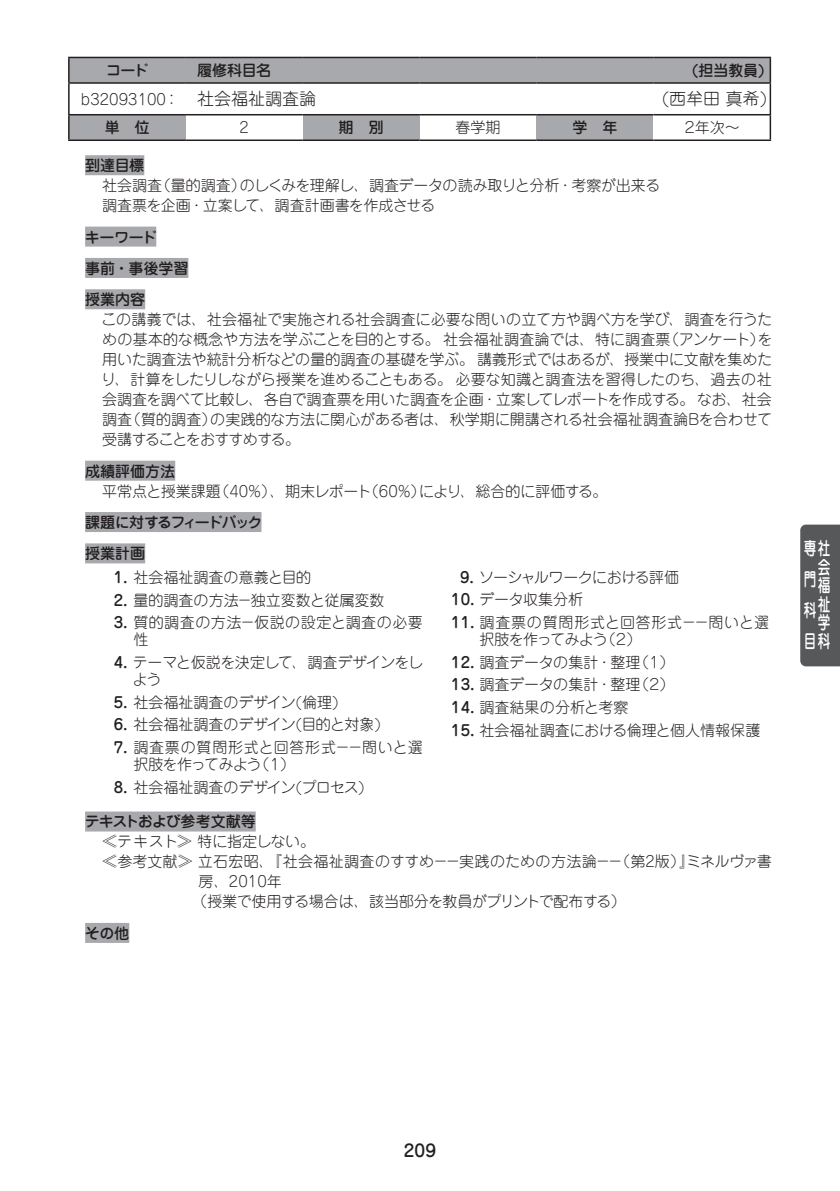
<style>
.page{position:relative;width:840px;height:1191px;background:#fff}
.page>*{position:absolute;margin:0;border:0;box-sizing:border-box;transform-origin:0 0}
.t1{font:500 18px/30.8px "Jun 34 Pro";color:#fff;scale:.7 1}
.t2{font:300 17px "P Jun 101 Pro N";color:#231f20}
.t3{font:500 17px "Jun 34 Pro";color:#231f20}
.t4{font:300 15px/20px "P Jun 101 Pro N";color:#231f20}
.t5{font:500 15px "P Jun 34 Pro N";letter-spacing:-.02em;color:#231f20}
.t6{font:300 15px "P Jun 101 Pro N";letter-spacing:-.02em;color:#231f20}
.t7{font:300 15px "P Jun 101 Pro N";letter-spacing:-.03em;color:#231f20}
.t8{font:300 15px/17px "P Jun 101 Pro N";letter-spacing:-.04em;color:#231f20}
.t9{font:300 15px/17px "P Jun 101 Pro N";letter-spacing:.03em;color:#231f20}
.t10{font:500 15px/31.4px "P Jun 34 Pro N";letter-spacing:-.09em;color:#231f20}
.t11{font:500 15px/31.4px "P Jun 34 Pro N";color:#231f20}
.t12{font:300 15px "P Jun 101 Pro N";letter-spacing:-.035em;color:#231f20}
.t13{font:500 15px "P Jun 34 Pro N";letter-spacing:-.045em;color:#231f20}
.s1{font-size:17px}
.s2{font-family:"P Jun 34 Pro N";font-weight:500}
</style>
<div class="page">
<div style="left:85px;top:155px;width:59px;height:20px;background:#a8a9ad"></div>
<div style="left:85px;top:227px;width:71px;height:20px;background:#a8a9ad"></div>
<div style="left:85px;top:258px;width:103px;height:20px;background:#a8a9ad"></div>
<div style="left:85px;top:289px;width:60px;height:20px;background:#a8a9ad"></div>
<div style="left:85px;top:461px;width:90px;height:20px;background:#a8a9ad"></div>
<div style="left:85px;top:512px;width:176px;height:20px;background:#a8a9ad"></div>
<div style="left:85px;top:543px;width:60px;height:20px;background:#a8a9ad"></div>
<div style="left:85px;top:811px;width:170px;height:20px;background:#a8a9ad"></div>
<div style="left:85px;top:923px;width:44px;height:20px;background:#a8a9ad"></div>
<div style="left:69px;top:115px;width:117px;height:25px;background:#a8a9ad"></div>
<div style="left:302px;top:115px;width:117px;height:25px;background:#a8a9ad"></div>
<div style="left:536px;top:115px;width:117px;height:25px;background:#a8a9ad"></div>
<hr style="left:68px;top:57px;width:118px;height:1px;background:#231f20">
<hr style="left:68px;top:58px;width:2px;height:24px;background:#231f20">
<svg style="left:69px;top:57px;width:701px;height:25px;background:#a1a2a5"></svg>
<hr style="left:68px;top:82px;width:118px;height:2px;background:#231f20">
<hr style="left:68px;top:84px;width:2px;height:30px;background:#231f20">
<hr style="left:186px;top:82px;width:116px;height:2px;background:#231f20">
<hr style="left:302px;top:82px;width:117px;height:2px;background:#231f20">
<hr style="left:419px;top:82px;width:117px;height:2px;background:#231f20">
<hr style="left:536px;top:82px;width:117px;height:2px;background:#231f20">
<hr style="left:653px;top:82px;width:117px;height:2px;background:#231f20">
<hr style="left:769px;top:84px;width:1px;height:30px;background:#231f20">
<hr style="left:68px;top:114px;width:118px;height:1px;background:#231f20">
<hr style="left:68px;top:115px;width:2px;height:24px;background:#231f20">
<hr style="left:186px;top:114px;width:116px;height:1px;background:#231f20">
<hr style="left:302px;top:114px;width:117px;height:1px;background:#231f20">
<hr style="left:419px;top:114px;width:117px;height:1px;background:#231f20">
<hr style="left:536px;top:114px;width:117px;height:1px;background:#231f20">
<hr style="left:653px;top:114px;width:117px;height:1px;background:#231f20">
<svg style="left:769px;top:115px;width:1px;height:24px"></svg>
<hr style="left:68px;top:139px;width:118px;height:2px;background:#231f20">
<hr style="left:186px;top:139px;width:116px;height:2px;background:#231f20">
<hr style="left:302px;top:139px;width:117px;height:2px;background:#231f20">
<hr style="left:419px;top:139px;width:117px;height:2px;background:#231f20">
<hr style="left:536px;top:139px;width:117px;height:2px;background:#231f20">
<hr style="left:653px;top:139px;width:117px;height:2px;background:#231f20">
<div style="left:800px;top:524px;width:39px;height:142px;background:#57585a"></div>
<p class="t5" style="left:106px;top:58px;width:44px">コード</p>
<p class="t5" style="left:197px;top:58px;width:76px">履修科目名</p>
<p class="t5" style="left:691px;top:58px;width:74px">(担当教員)</p>
<p class="t4" style="left:81px;top:88px;width:237px">b32093100： <span class="s1">社会福祉調査論</span></p>
<p class="t2" style="left:661px;top:85px;width:107px">(西牟田 真希)</p>
<p class="t5" style="left:105px;top:116px;width:46px">単　位</p>
<p class="t4" style="left:239px;top:117px;width:11px">2</p>
<p class="t5" style="left:338px;top:116px;width:46px">期　別</p>
<p class="t4" style="left:455px;top:117px;width:46px">春学期</p>
<p class="t5" style="left:572px;top:116px;width:46px">学　年</p>
<p class="t4" style="left:681px;top:117px;width:59px">２年次～</p>
<p class="t5" style="left:85px;top:154px;width:61px">到達目標</p>
<p class="t4" style="left:102px;top:175px;width:559px">社会調査（量的調査）のしくみを理解し、調査データの読み取りと分析・考察が出来る調査票を企画・立案して、調査計画書を作成させる</p>
<p class="t11" style="left:85px;top:220px;width:105px">キーワード<br>事前・事後学習授業内容</p>
<p class="t4" style="left:101px;top:309px;width:672px;text-align:justify">この講義では、社会福祉で実施される社会調査に必要な問いの立て方や調べ方を学び、調査を行うための基本的な概念や方法を学ぶことを目的とする。社会福祉調査論では、特に調査票（アンケート）を用いた調査法や統計分析などの量的調査の基礎を学ぶ。講義形式ではあるが、授業中に文献を集めたり、計算をしたりしながら授業を進めることもある。必要な知識と調査法を習得したのち、過去の社会調査を調べて比較し、各自で調査票を用いた調査を企画・立案してレポートを作成する。なお、社会調査（質的調査）の実践的な方法に関心がある者は、秋学期に開講される社会福祉調査論Bを合わせて受講することをおすすめする。</p>
<p class="t5" style="left:85px;top:459px;width:91px">成績評価方法</p>
<p class="t4" style="left:102px;top:480px;width:506px">平常点と授業課題（40％）、期末レポート（60％）により、総合的に評価する。</p>
<p class="t10" style="left:85px;top:506px;width:179px">課題に対するフィードバック授業計画</p>
<p class="t4" style="left:114px;top:566px;width:198px"><span class="s2">1.</span> 社会福祉調査の意義と目的</p>
<p class="t4" style="left:114px;top:589px;width:272px"><span class="s2">2.</span> 量的調査の方法－独立変数と従属変数</p>
<p class="t9" style="left:133px;top:613px;width:291px;text-indent:-20px"><span class="s2">3.</span> 質的調査の方法－仮説の設定と調査の必要性</p>
<p class="t8" style="left:133px;top:653px;width:291px;text-indent:-19px"><span class="s2">4.</span> テーマと仮説を決定して、調査デザインをしよう</p>
<p class="t4" style="left:114px;top:691px;width:226px"><span class="s2">5.</span> 社会福祉調査のデザイン(倫理)</p>
<p class="t4" style="left:114px;top:713px;width:268px"><span class="s2">6.</span> 社会福祉調査のデザイン(目的と対象)</p>
<p class="t4" style="left:133px;top:738px;width:291px;line-height:17px;text-indent:-20px"><span class="s2">7.</span> 調査票の質問形式と回答形式－－問いと選択肢を作ってみよう（１）</p>
<p class="t6" style="left:114px;top:775px;width:252px"><span class="s2">8.</span> 社会福祉調査のデザイン(プロセス)</p>
<p class="t12" style="left:460px;top:565px;width:220px"><span class="s2">9.</span> ソーシャルワークにおける評価</p>
<p class="t4" style="left:451px;top:589px;width:133px"><span class="s2">10.</span> データ収集分析</p>
<p class="t4" style="left:479px;top:613px;width:291px;line-height:17px;text-indent:-28px"><span class="s2">11.</span> 調査票の質問形式と回答形式－－問いと選択肢を作ってみよう（２）</p>
<p class="t4" style="left:451px;top:651px;width:225px"><span class="s2">12.</span> 調査データの集計・整理（１）</p>
<p class="t4" style="left:451px;top:674px;width:225px"><span class="s2">13.</span> 調査データの集計・整理（２）</p>
<p class="t4" style="left:451px;top:696px;width:179px"><span class="s2">14.</span> 調査結果の分析と考察</p>
<p class="t4" style="left:451px;top:719px;width:310px"><span class="s2">15.</span> 社会福祉調査における倫理と個人情報保護</p>
<p class="t13" style="left:85px;top:810px;width:172px">テキストおよび参考文献等</p>
<p class="t6" style="left:102px;top:830px;width:214px">≪テキスト≫ 特に指定しない。</p>
<p class="t4" style="left:102px;top:850px;width:670px">≪参考文献≫ 立石宏昭、『社会福祉調査のすすめ－－実践のための方法論－－（第2版）』ミネルヴァ書</p>
<p class="t4" style="left:198px;top:870px;width:85px">房、2010年</p>
<p class="t7" style="left:192px;top:889px;width:435px">（授業で使用する場合は、該当部分を教員がプリントで配布する）</p>
<p class="t5" style="left:85px;top:921px;width:46px">その他</p>
<p class="t1" style="left:803px;top:531px;width:39px">専社門科目科</p>
<p class="t1" style="left:817px;top:556px;width:19px;line-height:18.6px;text-align:justify">会福祉学</p>
<p class="t3" style="left:403px;top:1136px;width:34px">209</p>
</div>
